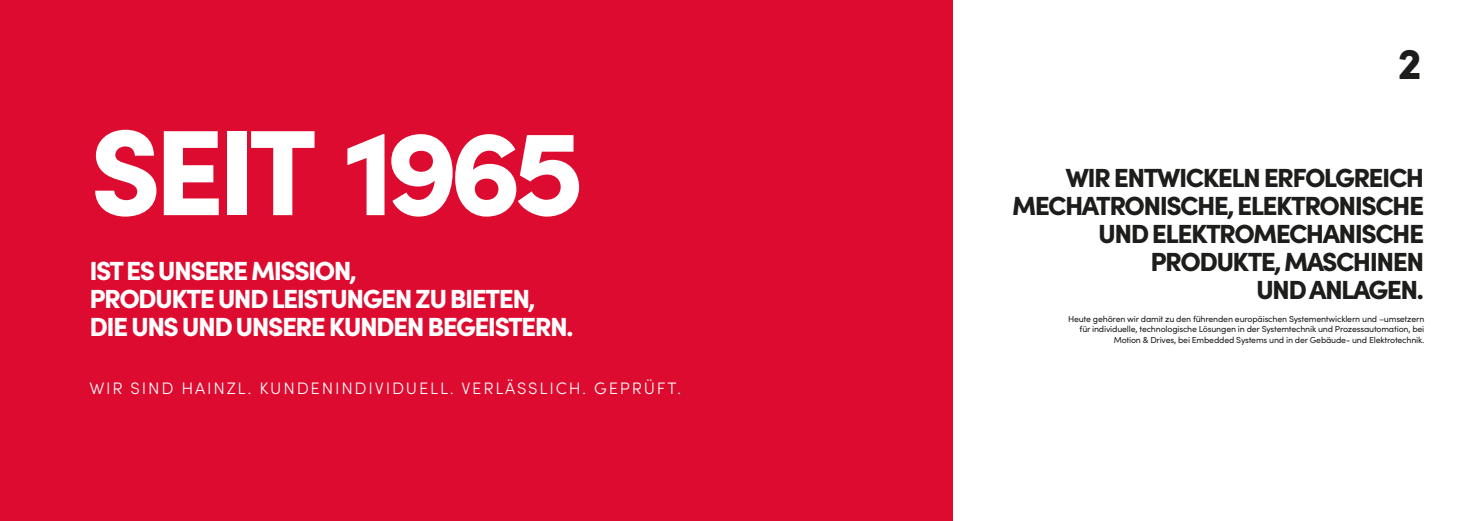
<style>
.page{position:relative;width:1474px;height:521px;background:#fff}
.page>*{position:absolute;margin:0;border:0;box-sizing:border-box;transform-origin:0 0}
.t1{font:900 121.8px "Sofia Pro";letter-spacing:-.065em;color:#fff}
.t2{font:900 43.75px "Sofia Pro";color:#1d1d1b}
.t3{font:900 26.25px/28px "Sofia Pro";letter-spacing:-.06em;color:#1d1d1b;text-align:right}
.t4{font:900 26.25px/28px "Sofia Pro";letter-spacing:-.06em;color:#fff}
.t5{font:300 16.62px "Sofia Pro";letter-spacing:.11em;color:#fff}
.t6{font:8.75px/10.5px "Sofia Pro";letter-spacing:-.02em;color:#1d1d1b;text-align:right}
</style>
<div class="page">
<div style="left:0;top:0;width:952px;height:521px;background:#dd0b2f"></div>
<h1 class="t1" style="left:90px;top:77px;width:495px">SEIT 1965</h1>
<h3 class="t4" style="left:89px;top:254px;width:486px">IST ES UNSERE MISSION,<br>PRODUKTE UND LEISTUNGEN ZU BIETEN,<br>DIE UNS UND UNSERE KUNDEN BEGEISTERN.</h3>
<h3 class="t5" style="left:89px;top:376px;width:593px">WIR SIND HAINZL. KUNDENINDIVIDUELL. VERLÄSSLICH. GEPRÜFT.</h3>
<h2 class="t2" style="left:1397px;top:30px;width:25px">2</h2>
<h3 class="t3" style="left:1012px;top:161px;width:413px">WIR ENTWICKELN ERFOLGREICH<br>MECHATRONISCHE, ELEKTRONISCHE<br>UND ELEKTROMECHANISCHE<br>PRODUKTE, MASCHINEN<br>UND ANLAGEN.</h3>
<p class="t6" style="left:1068px;top:313px;width:358px">Heute gehören wir damit zu den führenden europäischen Systementwicklern und –umsetzern für individuelle, technologische Lösungen in der Systemtechnik und Prozessautomation, bei<br>Motion &amp; Drives, bei Embedded Systems und in der Gebäude- und Elektrotechnik.</p>
</div>
